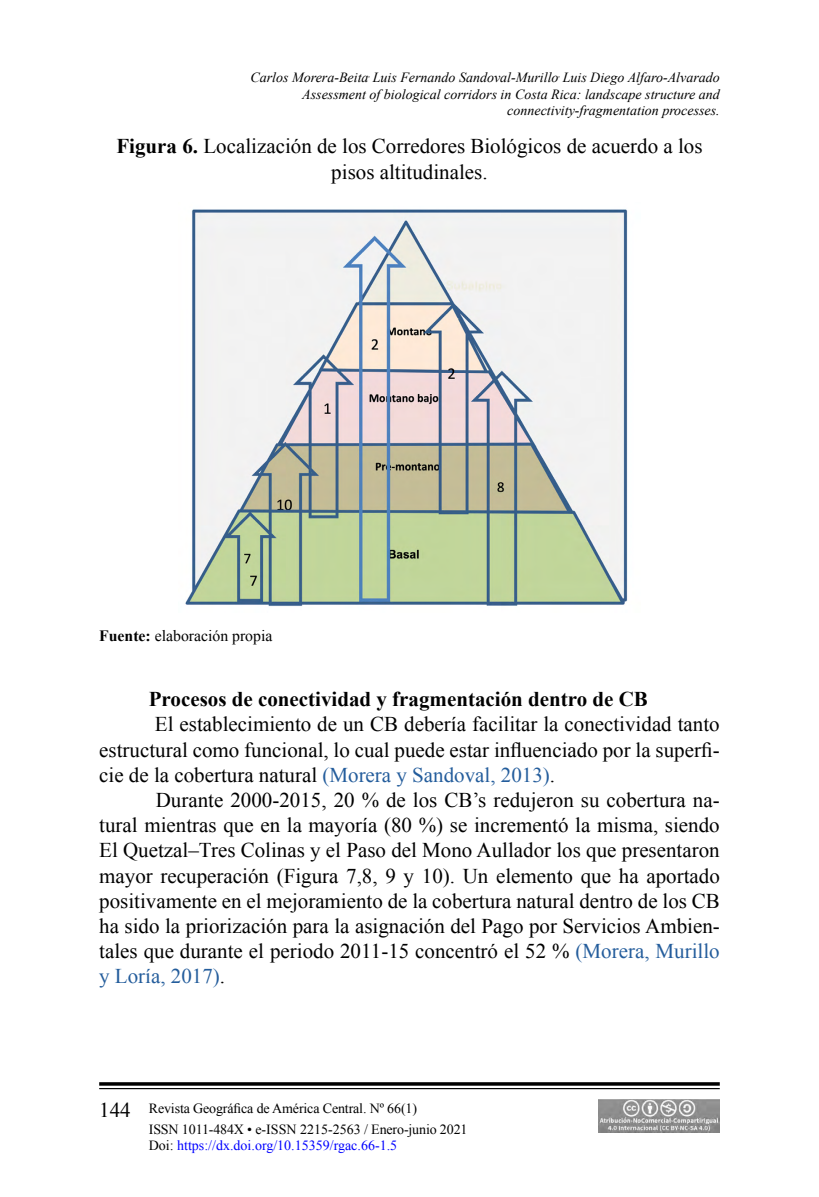
<style>
.page{position:relative;width:819px;height:1197px;background:#fff}
.page>*{position:absolute;margin:0;border:0;box-sizing:border-box;transform-origin:0 0}
.t1{font:21px/25.2px "Times New Roman";color:#000;text-align:justify}
.t2{font:700 21px "Times New Roman";color:#000}
.t3{font:15.75px "Times New Roman";color:#000}
.t4{font:italic 14px/16.8px "Times New Roman";color:#000;text-align:right}
.t5{font:14px/21px "Times New Roman";letter-spacing:-.01em;color:#000}
.t6{font:14px "Times New Roman";color:#00f}
.s1{font-weight:700}
.s2{color:#245d9c}
.s3{font-size:21px}
.s4{color:#000}
</style>
<div class="page">
<svg style="left:99px;top:1082px;width:621px;height:4px;background:#1f1f1f"></svg>
<hr style="left:99px;top:1088px;width:621px;height:1px;background:#000">
<img style="left:599px;top:1099px;width:121px;height:34px">
<img style="left:185px;top:209px;width:443px;height:398px">
<p class="t4" style="left:251px;top:68px;width:471px">Carlos Morera-Beita<sup>,</sup> Luis Fernando Sandoval-Murillo<sup>,</sup> Luis Diego Alfaro-Alvarado<br>Assessment of biological corridors in Costa Rica: landscape structure and connectivity-fragmentation processes.</p>
<p class="t1" style="left:116px;top:134px;width:588px;text-align:center"><span class="s1">Figura 6.</span> Localización de los Corredores Biológicos de acuerdo a los pisos altitudinales.</p>
<p class="t3" style="left:99px;top:625px;width:175px"><span class="s1">Fuente:</span> elaboración propia</p>
<p class="t2" style="left:149px;top:685px;width:501px">Procesos de conectividad y fragmentación dentro de CB</p>
<p class="t1" style="left:99px;top:711px;width:622px;text-indent:56px">El establecimiento de un CB debería facilitar la conectividad tanto estructural como funcional, lo cual puede estar influenciado por la superfi&shy;cie de la cobertura natural <span class="s2">(Morera y Sandoval, 2013)</span>.</p>
<p class="t1" style="left:99px;top:787px;width:622px;text-indent:57px">Durante 2000-2015, 20 % de los CB’s redujeron su cobertura na&shy;tural mientras que en la mayoría (80 %) se incrementó la misma, siendo El Quetzal–Tres Colinas y el Paso del Mono Aullador los que presentaron mayor recuperación (Figura 7,8, 9 y 10). Un elemento que ha aportado positivamente en el mejoramiento de la cobertura natural dentro de los CB ha sido la priorización para la asignación del Pago por Servicios Ambien&shy;tales que durante el periodo 2011-15 concentró el 52 % <span class="s2">(Morera, Murillo y Loría, 2017)</span>.</p>
<p class="t5" style="left:149px;top:1097px;width:320px;text-indent:-50px"><span class="s3">144</span> Revista Geográfica de América Central. Nº 66(1)<br>ISSN 1011-484X • e-ISSN 2215-2563 / Enero-junio 2021</p>
<p class="t6" style="left:149px;top:1136px;width:250px"><span class="s4">Doi:</span> https://dx.doi.org/10.15359/rgac.66-1.5</p>
</div>
